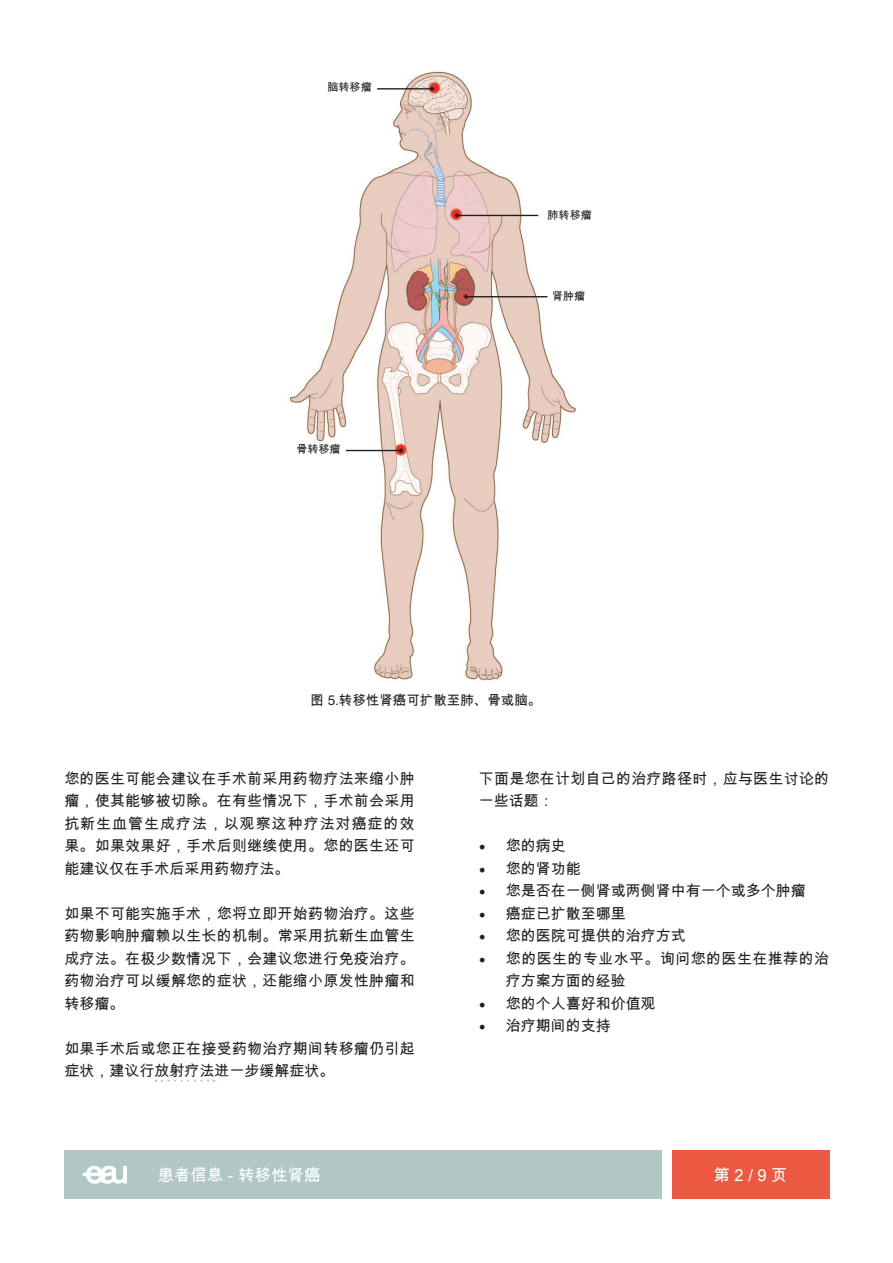
<style>
.page{position:relative;width:893px;height:1263px;background:#fff}
.page>*{position:absolute;margin:0;border:0;box-sizing:border-box;transform-origin:0 0}
.t1{font:16.5px "Arial Unicode MS";color:#fff}
.t2{font:15px/22.5px "Arial Unicode MS";letter-spacing:.015em;color:#231f20}
.t3{font:13.5px "Arial Unicode MS";color:#231f20}
.t4{font:11.1px "Arial Unicode MS";color:#231f20}
.s1{font-family:"Minion Pro";font-size:18px}
</style>
<div class="page">
<div style="left:672px;top:1150px;width:157px;height:49px;background:#ec5943"></div>
<div style="left:64px;top:1150px;width:598px;height:49px;background:#b0c7c6"></div>
<svg style="left:82px;top:1166px;width:45px;height:18px"></svg>
<svg style="left:162px;top:1079px;width:52px;height:3px"></svg>
<img style="left:289px;top:71px;width:287px;height:610px">
<hr style="left:377px;top:88px;width:55px;height:2px;background:#231f20">
<svg style="left:430px;top:87px;width:4px;height:4px"></svg>
<hr style="left:346px;top:450px;width:55px;height:1px;background:#231f20">
<hr style="left:457px;top:215px;width:81px;height:1px;background:#231f20">
<svg style="left:455px;top:213px;width:4px;height:4px"></svg>
<hr style="left:466px;top:296px;width:81px;height:1px;background:#231f20">
<svg style="left:464px;top:295px;width:4px;height:4px"></svg>
<p class="t4" style="left:328px;top:79px;width:46px">脑转移瘤</p>
<p class="t4" style="left:296px;top:441px;width:46px">骨转移瘤</p>
<p class="t4" style="left:548px;top:207px;width:46px">肺转移瘤</p>
<p class="t4" style="left:552px;top:288px;width:35px">肾肿瘤</p>
<p class="t3" style="left:310px;top:690px;width:233px">图 5.转移性肾癌可扩散至肺、骨或脑。</p>
<p class="t2" style="left:64px;top:767px;width:352px;text-align:justify">您的医生可能会建议在手术前采用药物疗法来缩小肿瘤，使其能够被切除。在有些情况下，手术前会采用抗新生血管生成疗法，以观察这种疗法对癌症的效果。如果效果好，手术后则继续使用。您的医生还可能建议仅在手术后采用药物疗法。</p>
<p class="t2" style="left:64px;top:902px;width:352px;text-align:justify">如果不可能实施手术，您将立即开始药物治疗。这些药物影响肿瘤赖以生长的机制。常采用抗新生血管生成疗法。在极少数情况下，会建议您进行免疫治疗。药物治疗可以缓解您的症状，还能缩小原发性肿瘤和转移瘤。</p>
<p class="t2" style="left:64px;top:1037px;width:352px">如果手术后或您正在接受药物治疗期间转移瘤仍引起症状，建议行放射疗法进一步缓解症状。</p>
<p class="t2" style="left:479px;top:767px;width:352px">下面是您在计划自己的治疗路径时，应与医生讨论的一些话题：</p>
<p class="t2" style="left:479px;top:834px;width:88px"><span class="s1">•</span> 您的病史</p>
<p class="t2" style="left:479px;top:857px;width:103px"><span class="s1">•</span> 您的肾功能</p>
<p class="t2" style="left:479px;top:879px;width:328px"><span class="s1">•</span> 您是否在一侧肾或两侧肾中有一个或多个肿瘤</p>
<p class="t2" style="left:479px;top:902px;width:148px"><span class="s1">•</span> 癌症已扩散至哪里</p>
<p class="t2" style="left:479px;top:924px;width:208px"><span class="s1">•</span> 您的医院可提供的治疗方式</p>
<p class="t2" style="left:506px;top:947px;width:325px;text-indent:-27px"><span class="s1">•</span> 您的医生的专业水平。询问您的医生在推荐的治疗方案方面的经验</p>
<p class="t2" style="left:479px;top:992px;width:178px"><span class="s1">•</span> 您的个人喜好和价值观</p>
<p class="t2" style="left:479px;top:1014px;width:133px"><span class="s1">•</span> 治疗期间的支持</p>
<p class="t1" style="left:157px;top:1163px;width:165px">患者信息 - 转移性肾癌</p>
<p class="t1" style="left:713px;top:1163px;width:76px">第 2 / 9 页</p>
</div>
